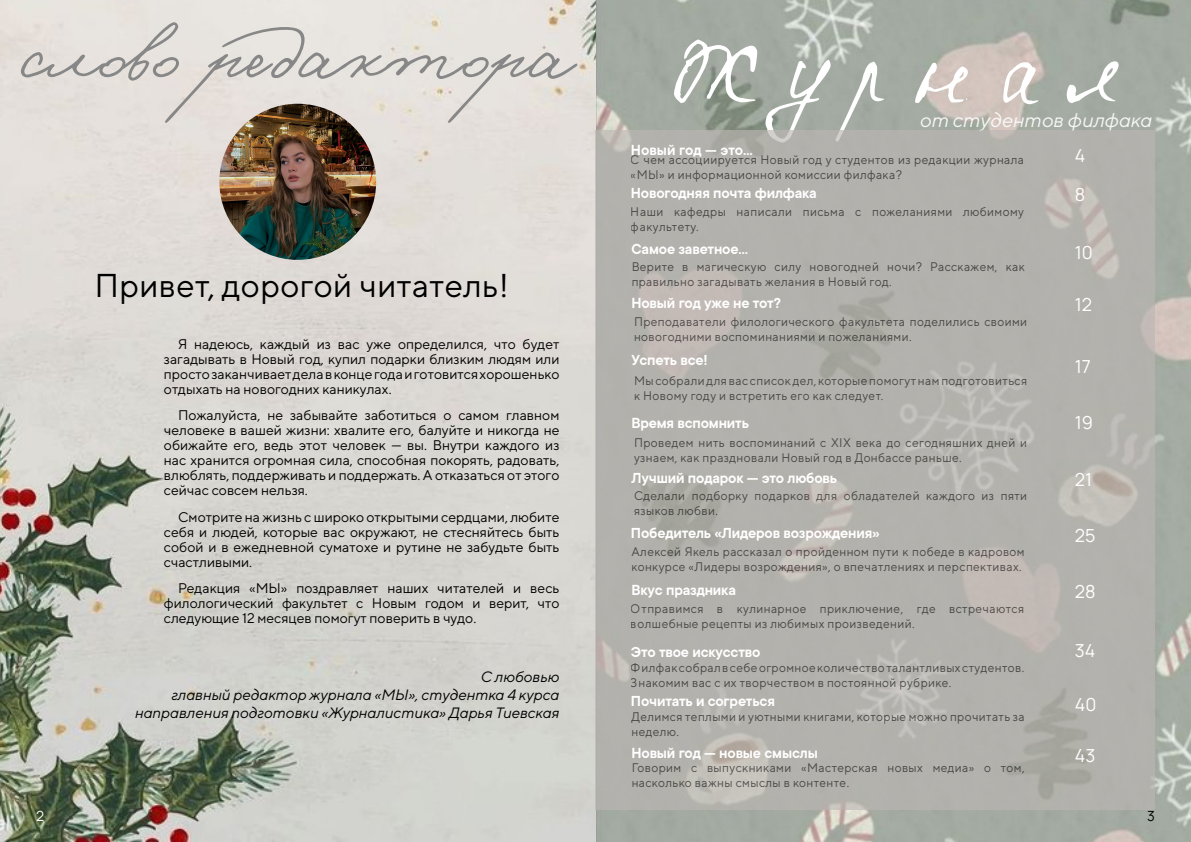
<style>
.page{position:relative;width:1191px;height:842px;background:#fff}
.page>*{position:absolute;margin:0;border:0;box-sizing:border-box;transform-origin:0 0}
.t1{font:94px "Eskal Font 4 You";letter-spacing:.35em;color:#fff}
.t2{font:78px "Gogol";color:#878787}
.t3{font:33px "TT Norms";letter-spacing:.01em;color:#000}
.t4{font:italic 19.8px "TT Norms";color:#fff}
.t5{font:200 18px/39.4px "Manrope";color:#fff}
.t6{font:600 16px "TT Commons";letter-spacing:-.01em;color:#fff}
.t7{font:italic 15px/18px "TT Norms";color:#000;text-align:right}
.t8{font:14px/15px "TT Norms";color:#000;text-align:justify}
.t9{font:200 14px "Manrope";color:#fff}
.t10{font:200 14px "Manrope";color:#000}
.t11{font:12.5px/15px "TT Norms";letter-spacing:.03em;color:#000;scale:.96 1}
</style>
<div class="page">
<img style="left:0;top:0;width:1191px;height:842px">
<svg style="left:595px;top:131px;width:560px;height:679px;background:#b3b2ad"></svg>
<img style="left:219px;top:104px;width:157px;height:156px">
<h2 class="t2" style="left:22px;top:4px;width:558px">слово редактора</h2>
<h3 class="t3" style="left:94px;top:265px;width:416px">Привет, дорогой читатель!</h3>
<p class="t8" style="left:164px;top:336px;width:397px;text-indent:14px">Я надеюсь, каждый из вас уже определился, что будет загадывать в Новый год, купил подарки близким людям или просто заканчивает дела в конце года и готовится хорошенько отдыхать на новогодних каникулах.</p>
<p class="t8" style="left:164px;top:408px;width:397px;text-indent:14px">Пожалуйста, не забывайте заботиться о самом главном человеке в вашей жизни: хвалите его, балуйте и никогда не обижайте его, ведь этот человек — вы. Внутри каждого из нас хранится огромная сила, способная покорять, радовать, влюблять, поддерживать и поддержать. А отказаться от этого сейчас совсем нельзя.</p>
<p class="t8" style="left:164px;top:509px;width:397px;text-indent:14px">Смотрите на жизнь с широко открытыми сердцами, любите себя и людей, которые вас окружают, не стесняйтесь быть собой и в ежедневной суматохе и рутине не забудьте быть счастливыми.</p>
<p class="t8" style="left:164px;top:580px;width:397px;text-indent:14px">Редакция «МЫ» поздравляет наших читателей и весь филологический факультет с Новым годом и верит, что следующие 12 месяцев помогут поверить в чудо.</p>
<p class="t7" style="left:135px;top:667px;width:426px">С любовью<br>главный редактор журнала «МЫ», студентка 4 курса направления подготовки «Журналистика» Дарья Тиевская</p>
<h1 class="t1" style="left:674px;top:17px;width:440px">Журнал</h1>
<h3 class="t4" style="left:920px;top:108px;width:234px">от студентов филфака</h3>
<p class="t6" style="left:631px;top:142px;width:123px">Новый год — это...</p>
<p class="t6" style="left:631px;top:184px;width:187px">Новогодняя почта филфака</p>
<p class="t11" style="left:631px;top:152px;width:411px">С чем ассоциируется Новый год у студентов из редакции журнала «МЫ» и информационной комиссии филфака?</p>
<p class="t11" style="left:631px;top:204px;width:411px">Наши кафедры написали письма с пожеланиями любимому факультету.</p>
<p class="t11" style="left:631px;top:259px;width:411px">Верите в магическую силу новогодней ночи? Расскажем, как правильно загадывать желания в Новый год.</p>
<p class="t11" style="left:634px;top:314px;width:411px">Преподаватели филологического факультета поделились своими новогодними воспоминаниями и пожеланиями.</p>
<p class="t6" style="left:631px;top:240px;width:118px">Самое заветное...</p>
<p class="t6" style="left:631px;top:294px;width:151px">Новый год уже не тот?</p>
<p class="t6" style="left:631px;top:351px;width:77px">Успеть все!</p>
<p class="t11" style="left:634px;top:373px;width:411px">Мы собрали для вас список дел, которые помогут нам подготовиться к Новому году и встретить его как следует.</p>
<p class="t11" style="left:634px;top:434px;width:411px">Проведем нить воспоминаний с XIX века до сегодняшних дней и узнаем, как праздновали Новый год в Донбассе раньше.</p>
<p class="t6" style="left:631px;top:414px;width:119px">Время вспомнить</p>
<p class="t6" style="left:631px;top:469px;width:207px">Лучший подарок — это любовь</p>
<p class="t11" style="left:634px;top:488px;width:411px">Сделали подборку подарков для обладателей каждого из пяти языков любви.</p>
<p class="t6" style="left:631px;top:524px;width:250px">Победитель «Лидеров возрождения»</p>
<p class="t11" style="left:631px;top:544px;width:411px">Алексей Якель рассказал о пройденном пути к победе в кадровом конкурсе «Лидеры возрождения», о впечатлениях и перспективах.</p>
<p class="t11" style="left:631px;top:600px;width:411px">Отправимся в кулинарное приключение, где встречаются волшебные рецепты из любимых произведений.</p>
<p class="t6" style="left:631px;top:581px;width:106px">Вкус праздника</p>
<p class="t6" style="left:631px;top:643px;width:131px">Это твое искусство</p>
<p class="t11" style="left:631px;top:659px;width:411px">Филфак собрал в себе огромное количество талантливых студентов.<br>Знакомим вас с их творчеством в постоянной рубрике.</p>
<p class="t6" style="left:631px;top:692px;width:145px">Почитать и согреться</p>
<p class="t6" style="left:631px;top:744px;width:188px">Новый год — новые смыслы</p>
<p class="t11" style="left:631px;top:709px;width:411px">Делимся теплыми и уютными книгами, которые можно прочитать за неделю.</p>
<p class="t11" style="left:631px;top:760px;width:411px">Говорим с выпускниками «Мастерская новых медиа» о том, насколько важны смыслы в контенте.</p>
<h3 class="t5" style="left:1075px;top:135px;width:12px">4<br>8</h3>
<h3 class="t5" style="left:1075px;top:232px;width:19px">10</h3>
<h3 class="t5" style="left:1075px;top:284px;width:19px">12</h3>
<h3 class="t5" style="left:1075px;top:346px;width:18px">17</h3>
<h3 class="t5" style="left:1075px;top:402px;width:20px">19</h3>
<h3 class="t5" style="left:1075px;top:458px;width:19px">21</h3>
<h3 class="t5" style="left:1075px;top:515px;width:22px">25</h3>
<h3 class="t5" style="left:1075px;top:571px;width:22px">28</h3>
<h3 class="t5" style="left:1075px;top:630px;width:22px">34</h3>
<h3 class="t5" style="left:1075px;top:684px;width:23px">40</h3>
<h3 class="t5" style="left:1075px;top:735px;width:22px">43</h3>
<p class="t9" style="left:36px;top:806px;width:9px">2</p>
<p class="t10" style="left:1147px;top:806px;width:9px">3</p>
</div>
